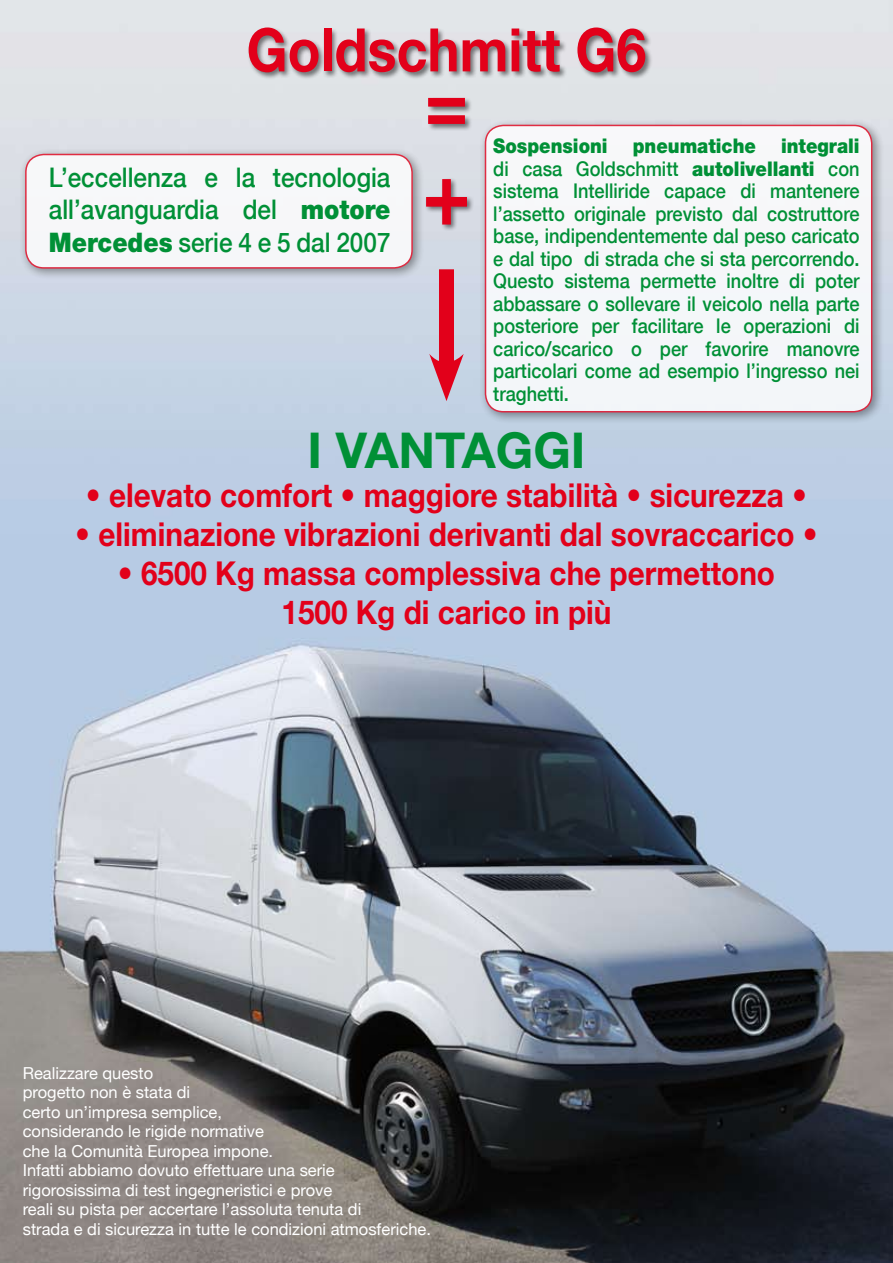
<style>
.page{position:relative;width:893px;height:1263px;background:#fff}
.page>*{position:absolute;margin:0;border:0;box-sizing:border-box;transform-origin:0 0}
.t1{font:700 90px "Helvetica Neue";color:#e2001a;scale:.9 1}
.t2{font:700 81px "Helvetica Neue";color:#e2001a;scale:.9 1}
.t3{font:700 60px "Helvetica Neue";color:#e2001a;scale:.9 1}
.t4{font:700 49.5px "Helvetica Neue";color:#009036}
.t5{font:700 33px/39px "Helvetica Neue";color:#e2001a;text-align:center;scale:.9 1}
.t6{font:500 27px/32.4px "Helvetica Neue";color:#009036;text-align:justify;scale:.9 1}
.t7{font:500 20.25px/22.5px "Helvetica Neue";color:#009036;text-align:justify;scale:.9 1}
.t8{font:16.5px/19.5px "Helvetica Neue";color:#fff}
.s1{font-weight:900}
</style>
<div class="page">
<img style="left:0;top:0;width:893px;height:1263px">
<div style="left:19px;top:147px;width:405px;height:133px;background:#000;opacity:.5"></div>
<div style="left:26px;top:154px;width:386px;height:114px;background:#f7f7f9;border-radius:18px"></div>
<div style="left:25px;top:154px;width:388px;height:115px;border:2px solid #e2001a;border-radius:18px"></div>
<div style="left:478px;top:118px;width:406px;height:306px;background:#000;opacity:.5"></div>
<div style="left:485px;top:125px;width:387px;height:287px;background:#f5f7f9;border-radius:18px"></div>
<div style="left:485px;top:125px;width:387px;height:287px;border:2px solid #e2001a;border-radius:18px"></div>
<div style="left:247px;top:26px;width:406px;height:105px;background:#000;opacity:.5"></div>
<div style="left:439px;top:269px;width:15px;height:104px;background:#e2001a"></div>
<svg style="left:429px;top:354px;width:35px;height:47px"></svg>
<div style="left:425px;top:177px;width:49px;height:55px;background:#000;opacity:.5"></div>
<h3 class="t3" style="left:247px;top:13px;width:446px">Goldschmitt G6</h3>
<h2 class="t2" style="left:425px;top:52px;width:50px">=</h2>
<p class="t7" style="left:493px;top:135px;width:409px"><span class="s1">Sospensioni pneumatiche integrali </span>di casa Goldschmitt <span class="s1">autolivellanti</span> con sistema Intelliride capace di mantenere l’assetto originale previsto dal costruttore base, indipendentemente dal peso caricato e dal tipo di strada che si sta percorrendo.<br>Questo sistema permette inoltre di poter abbassare o sollevare il veicolo nella parte posteriore per facilitare le operazioni di carico/scarico o per favorire manovre particolari come ad esempio l’ingresso nei traghetti.</p>
<h3 class="t4" style="left:307px;top:420px;width:280px">i vantagg i</h3>
<h3 class="t5" style="left:86px;top:475px;width:803px">• elevato comfort • maggiore stabilità • sicurezza •</h3>
<h3 class="t5" style="left:75px;top:514px;width:826px">• eliminazione vibrazioni derivanti dal sovraccarico •</h3>
<h3 class="t5" style="left:118px;top:553px;width:732px">• 6500 Kg massa complessiva che permettono<br>1500 Kg di carico in più</h3>
<h3 class="t6" style="left:49px;top:161px;width:381px">L’eccellenza e la tecnologia all’avanguardia del <span class="s1">motore Mercedes</span> serie 4 e 5 dal 2007</h3>
<h1 class="t1" style="left:422px;top:137px;width:55px">+</h1>
<p class="t8" style="left:23px;top:1063px;width:410px">Realizzare questo<br>progetto non è stata di<br>certo un’impresa semplice,<br>considerando le rigide normative<br>che la Comunità Europea impone.<br>Infatti abbiamo dovuto effettuare una serie rigorosissima di test ingegneristici e prove<br>reali su pista per accertare l’assoluta tenuta di<br>strada e di sicurezza in tutte le condizioni atmosferiche.</p>
</div>
